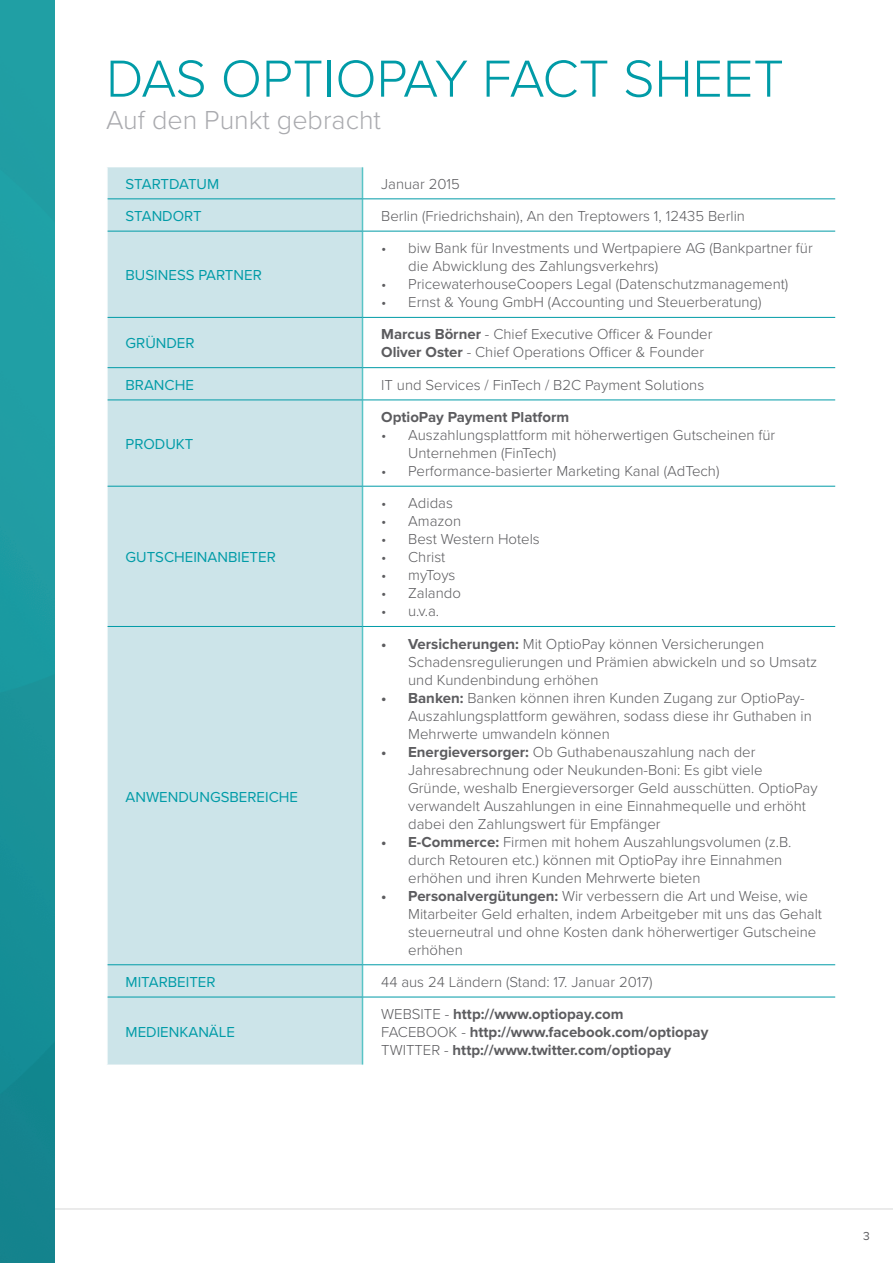
<style>
.page{position:relative;width:893px;height:1263px;background:#fff}
.page>*{position:absolute;margin:0;border:0;box-sizing:border-box;transform-origin:0 0}
.t1{font:300 54px "Proxima Nova";color:#009ba7}
.t2{font:300 27px "Proxima Nova";color:#aaabaf}
.t3{font:300 15px/18px "Proxima Nova";color:#5c5c5f}
.t4{font:700 15px/18px "Proxima Nova";color:#5c5c5f}
.t5{font:15px "Proxima Nova";color:#009ba7}
.t6{font:12px "Proxima Nova";color:#5c5c5f}
.s1{font-weight:700}
.s2{font-weight:300}
</style>
<div class="page">
<hr style="left:54px;top:1208px;width:839px;height:1px;background:#5c5c5f">
<img style="left:0;top:0;width:54px;height:1263px">
<div style="left:108px;top:167px;width:254px;height:897px;background:#cce4e9"></div>
<hr style="left:362px;top:167px;width:1px;height:31px;background:#59c4c6">
<hr style="left:362px;top:199px;width:1px;height:32px;background:#59c4c6">
<hr style="left:362px;top:231px;width:1px;height:86px;background:#59c4c6">
<hr style="left:362px;top:318px;width:1px;height:49px;background:#59c4c6">
<hr style="left:362px;top:368px;width:1px;height:31px;background:#59c4c6">
<hr style="left:362px;top:400px;width:1px;height:86px;background:#59c4c6">
<hr style="left:362px;top:487px;width:1px;height:139px;background:#59c4c6">
<hr style="left:362px;top:627px;width:1px;height:337px;background:#59c4c6">
<hr style="left:362px;top:965px;width:1px;height:32px;background:#59c4c6">
<hr style="left:362px;top:997px;width:1px;height:67px;background:#59c4c6">
<hr style="left:108px;top:198px;width:254px;height:1px;background:#009ba7">
<hr style="left:362px;top:198px;width:473px;height:1px;background:#009ba7">
<hr style="left:108px;top:231px;width:254px;height:1px;background:#009ba7">
<hr style="left:362px;top:231px;width:473px;height:1px;background:#009ba7">
<hr style="left:108px;top:317px;width:254px;height:1px;background:#009ba7">
<hr style="left:362px;top:317px;width:473px;height:1px;background:#009ba7">
<hr style="left:108px;top:367px;width:254px;height:1px;background:#009ba7">
<hr style="left:362px;top:367px;width:473px;height:1px;background:#009ba7">
<hr style="left:108px;top:399px;width:254px;height:1px;background:#009ba7">
<hr style="left:362px;top:399px;width:473px;height:1px;background:#009ba7">
<hr style="left:108px;top:486px;width:254px;height:1px;background:#009ba7">
<hr style="left:362px;top:486px;width:473px;height:1px;background:#009ba7">
<hr style="left:108px;top:626px;width:254px;height:1px;background:#009ba7">
<hr style="left:362px;top:626px;width:473px;height:1px;background:#009ba7">
<hr style="left:108px;top:964px;width:254px;height:1px;background:#009ba7">
<hr style="left:362px;top:964px;width:473px;height:1px;background:#009ba7">
<hr style="left:108px;top:997px;width:254px;height:1px;background:#009ba7">
<hr style="left:362px;top:997px;width:473px;height:1px;background:#009ba7">
<h1 class="t1" style="left:106px;top:38px;width:679px">DAS OPTIOPAY FACT SHEET</h1>
<h2 class="t2" style="left:106px;top:100px;width:276px">Auf den Punkt gebracht</h2>
<p class="t5" style="left:126px;top:172px;width:95px">STARTDATUM</p>
<p class="t3" style="left:381px;top:174px;width:80px">Januar 2015</p>
<p class="t5" style="left:126px;top:205px;width:78px">STANDORT</p>
<p class="t3" style="left:381px;top:206px;width:365px">Berlin (Friedrichshain), An den Treptowers 1, 12435 Berlin</p>
<p class="t5" style="left:126px;top:264px;width:138px">BUSINESS PARTNER</p>
<p class="t3" style="left:408px;top:238px;width:406px;text-indent:-27px">• biw Bank für Investments und Wertpapiere AG (Bankpartner für die Abwicklung des Zahlungsverkehrs)</p>
<p class="t3" style="left:381px;top:274px;width:409px">• PricewaterhouseCoopers Legal (Datenschutzmanagement)</p>
<p class="t3" style="left:381px;top:292px;width:382px">• Ernst &amp; Young GmbH (Accounting und Steuerberatung)</p>
<p class="t5" style="left:126px;top:332px;width:71px">GRÜNDER</p>
<p class="t3" style="left:381px;top:325px;width:333px"><span class="s1">Marcus Börner</span> - Chief Executive Officer &amp; Founder<br><span class="s1">Oliver Oster</span> - Chief Operations Officer &amp; Founder</p>
<p class="t5" style="left:126px;top:374px;width:70px">BRANCHE</p>
<p class="t3" style="left:381px;top:375px;width:325px">IT und Services / FinTech / B2C Payment Solutions</p>
<p class="t5" style="left:126px;top:433px;width:69px">PRODUKT</p>
<p class="t5" style="left:126px;top:546px;width:152px">GUTSCHEINANBIETER</p>
<p class="t5" style="left:126px;top:785px;width:174px">ANWENDUNGSBEREICHE</p>
<p class="t4" style="left:381px;top:408px;width:190px">OptioPay Payment Platform</p>
<p class="t3" style="left:408px;top:425px;width:369px;text-indent:-27px">• Auszahlungsplattform mit höherwertigen Gutscheinen für<br>Unternehmen (FinTech)</p>
<p class="t3" style="left:381px;top:461px;width:340px">• Performance-basierter Marketing Kanal (AdTech)</p>
<p class="t3" style="left:381px;top:494px;width:73px">• Adidas</p>
<p class="t3" style="left:381px;top:512px;width:82px">• Amazon</p>
<p class="t3" style="left:381px;top:530px;width:160px">• Best Western Hotels</p>
<p class="t3" style="left:381px;top:548px;width:66px">• Christ</p>
<p class="t3" style="left:381px;top:566px;width:76px">• myToys</p>
<p class="t3" style="left:381px;top:584px;width:81px">• Zalando</p>
<p class="t3" style="left:381px;top:602px;width:59px">• u.v.a.</p>
<p class="t3" style="left:408px;top:634px;width:410px;text-indent:-27px"><span class="s1">• Versicherungen:</span> Mit OptioPay können Versicherungen<br>Schadensregulierungen und Prämien abwickeln und so Umsatz und Kundenbindung erhöhen</p>
<p class="t3" style="left:408px;top:688px;width:405px;text-indent:-27px"><span class="s1">• Banken:</span> Banken können ihren Kunden Zugang zur OptioPay-<br>Auszahlungsplattform gewähren, sodass diese ihr Guthaben in<br>Mehrwerte umwandeln können</p>
<p class="t3" style="left:408px;top:742px;width:411px;text-indent:-27px"><span class="s1">• Energieversorger:</span> Ob Guthabenauszahlung nach der Jahresabrechnung oder Neukunden-Boni: Es gibt viele Gründe, weshalb Energieversorger Geld ausschütten. OptioPay verwandelt Auszahlungen in eine Einnahmequelle und erhöht dabei den Zahlungswert für Empfänger</p>
<p class="t3" style="left:408px;top:832px;width:385px;text-indent:-27px"><span class="s1">• E-Commerce:</span> Firmen mit hohem Auszahlungsvolumen (z.B. durch Retouren etc.) können mit OptioPay ihre Einnahmen erhöhen und ihren Kunden Mehrwerte bieten</p>
<p class="t3" style="left:408px;top:886px;width:415px;text-indent:-27px"><span class="s1">• Personalvergütungen:</span> Wir verbessern die Art und Weise, wie Mitarbeiter Geld erhalten, indem Arbeitgeber mit uns das Gehalt steuerneutral und ohne Kosten dank höherwertiger Gutscheine erhöhen</p>
<p class="t5" style="left:126px;top:971px;width:92px">MITARBEITER</p>
<p class="t3" style="left:381px;top:972px;width:273px">44 aus 24 Ländern (Stand: 17. Januar 2017)</p>
<p class="t5" style="left:126px;top:1021px;width:111px">MEDIENKANÄLE</p>
<p class="t4" style="left:381px;top:1005px;width:329px"><span class="s2">WEBSITE -</span> http://www.optiopay.com<br><span class="s2">FACEBOOK -</span> http://www.facebook.com/optiopay<br><span class="s2">TWITTER -</span> http://www.twitter.com/optiopay</p>
<p class="t6" style="left:863px;top:1227px;width:8px">3</p>
</div>
